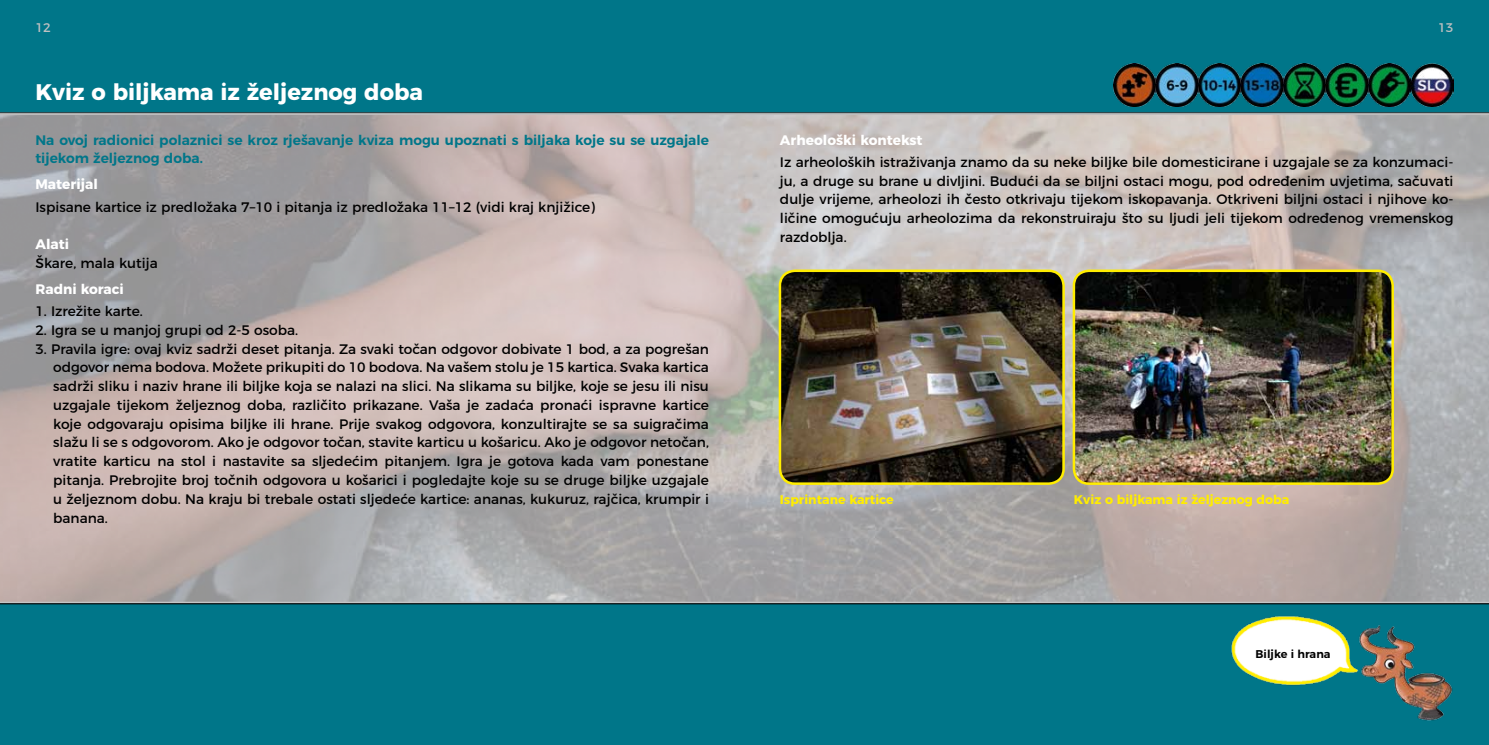
<style>
.page{position:relative;width:1489px;height:745px;background:#fff}
.page>*{position:absolute;margin:0;border:0;box-sizing:border-box;transform-origin:0 0}
.t1{font:700 22.5px "Montserrat";color:#fff}
.t2{font:13.75px/18.8px "Montserrat";color:#000}
.t3{font:600 13.75px/18.8px "Montserrat";color:#007689}
.t4{font:700 13.75px "Montserrat";color:#fff}
.t5{font:700 12.5px "Montserrat";color:#ffed00}
.t6{font:12.5px "Montserrat";color:#bfc0c1}
.t7{font:600 11.25px "Montserrat";color:#000}
.s1{font-weight:700;color:#fff}
</style>
<div class="page">
<div style="left:0;top:0;width:1488px;height:101px;background:#007689"></div>
<div style="left:0;top:611px;width:1488px;height:133px;background:#007689"></div>
<img style="left:0;top:101px;width:1488px;height:510px">
<img style="left:780px;top:270px;width:283px;height:213px">
<div style="left:778px;top:269px;width:286px;height:215px;border:2px solid #ffed00;border-radius:15px"></div>
<img style="left:1073px;top:270px;width:319px;height:213px">
<div style="left:1072px;top:269px;width:321px;height:215px;border:2px solid #ffed00;border-radius:15px"></div>
<img style="left:1112px;top:64px;width:341px;height:42px">
<img style="left:1357px;top:622px;width:96px;height:99px">
<img style="left:1229px;top:613px;width:138px;height:73px">
<p class="t6" style="left:35px;top:17px;width:17px">12</p>
<p class="t6" style="left:1437px;top:17px;width:17px">13</p>
<p class="t1" style="left:35px;top:74px;width:389px">Kviz o biljkama iz željeznog doba</p>
<p class="t3" style="left:35px;top:129px;width:675px">Na ovoj radionici polaznici se kroz rješavanje kviza mogu upoznati s biljaka koje su se uzgajale tijekom željeznog doba.</p>
<p class="t2" style="left:35px;top:172px;width:561px;line-height:22.2px"><span class="s1">Materijal<br></span>Ispisane kartice iz predložaka 7–10 i pitanja iz predložaka 11–12 (vidi kraj knjižice)</p>
<p class="t2" style="left:35px;top:233px;width:124px"><span class="s1">Alati<br></span>Škare, mala kutija</p>
<p class="t4" style="left:35px;top:277px;width:90px">Radni koraci</p>
<p class="t2" style="left:35px;top:300px;width:109px">1. Izrežite karte.</p>
<p class="t2" style="left:35px;top:319px;width:264px">2. Igra se u manjoj grupi od 2-5 osoba.</p>
<p class="t2" style="left:53px;top:338px;width:657px;text-align:justify;text-indent:-18px">3. Pravila igre: ovaj kviz sadrži deset pitanja. Za svaki točan odgovor dobivate 1 bod, a za pogrešan odgovor nema bodova. Možete prikupiti do 10 bodova. Na vašem stolu je 15 kartica. Svaka kartica sadrži sliku i naziv hrane ili biljke koja se nalazi na slici. Na slikama su biljke, koje se jesu ili nisu uzgajale tijekom željeznog doba, različito prikazane. Vaša je zadaća pronaći ispravne kartice koje odgovaraju opisima biljke ili hrane. Prije svakog odgovora, konzultirajte se sa suigračima slažu li se s odgovorom. Ako je odgovor točan, stavite karticu u košaricu. Ako je odgovor netočan, vratite karticu na stol i nastavite sa sljedećim pitanjem. Igra je gotova kada vam ponestane pitanja. Prebrojite broj točnih odgovora u košarici i pogledajte koje su se druge biljke uzgajale u željeznom dobu. Na kraju bi trebale ostati sljedeće kartice: ananas, kukuruz, rajčica, krumpir i banana.</p>
<p class="t2" style="left:780px;top:127px;width:675px;line-height:22.2px"><span class="s1">Arheološki kontekst<br></span>Iz arheoloških istraživanja znamo da su neke biljke bile domesticirane i uzgajale se za konzumaci-</p>
<p class="t2" style="left:780px;top:170px;width:675px;text-align:justify">ju, a druge su brane u divljini. Budući da se biljni ostaci mogu, pod određenim uvjetima, sačuvati dulje vrijeme, arheolozi ih često otkrivaju tijekom iskopavanja. Otkriveni biljni ostaci i njihove ko&shy;ličine omogućuju arheolozima da rekonstruiraju što su ljudi jeli tijekom određenog vremenskog razdoblja.</p>
<p class="t5" style="left:780px;top:489px;width:115px">Isprintane kartice</p>
<p class="t5" style="left:1073px;top:489px;width:217px">Kviz o biljkama iz željeznog doba</p>
<p class="t7" style="left:1255px;top:644px;width:76px">Biljke i hrana</p>
</div>
